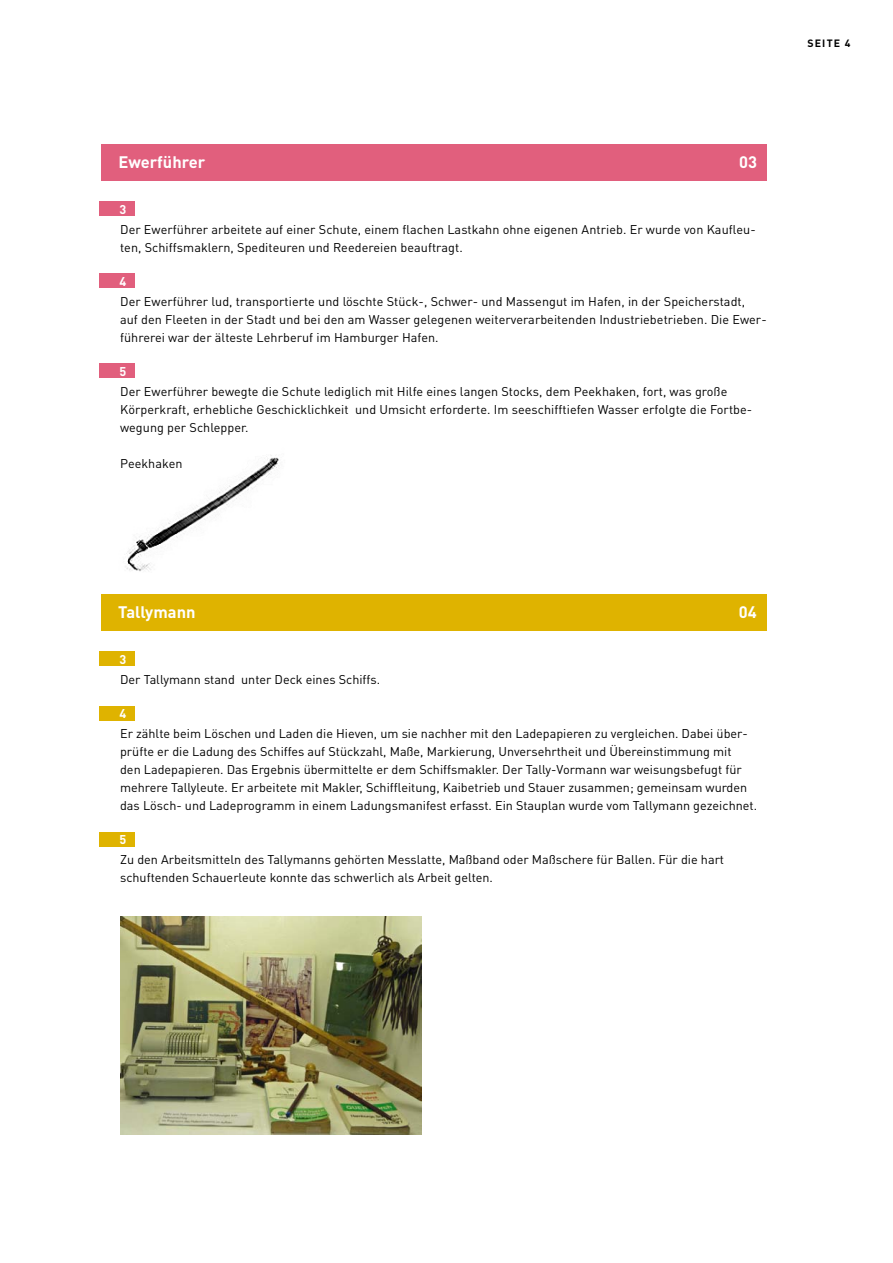
<style>
.page{position:relative;width:893px;height:1263px;background:#fff}
.page>*{position:absolute;margin:0;border:0;box-sizing:border-box;transform-origin:0 0}
.t1{font:700 16.5px "DINOT";color:#fff}
.t2{font:12.6px/18px "DINOT";color:#000}
.t3{font:700 12.6px "DINOT";color:#fff}
.t4{font:700 10.5px "DINOT";letter-spacing:.11em;color:#000}
</style>
<div class="page">
<img style="left:125px;top:455px;width:154px;height:116px">
<div style="left:101px;top:144px;width:666px;height:36px;background:#e15f7d"></div>
<div style="left:101px;top:594px;width:666px;height:36px;background:#dfb300"></div>
<div style="left:100px;top:202px;width:35px;height:14px;background:#e15f7d"></div>
<div style="left:100px;top:274px;width:35px;height:14px;background:#e15f7d"></div>
<div style="left:100px;top:364px;width:35px;height:14px;background:#e15f7d"></div>
<div style="left:100px;top:832px;width:35px;height:14px;background:#dfb300"></div>
<div style="left:100px;top:706px;width:35px;height:14px;background:#dfb300"></div>
<div style="left:100px;top:652px;width:35px;height:14px;background:#dfb300"></div>
<img style="left:120px;top:916px;width:302px;height:218px">
<p class="t4" style="left:807px;top:36px;width:45px">Seite 4</p>
<h1 class="t1" style="left:118px;top:151px;width:88px">Ewerführer</h1>
<h1 class="t1" style="left:739px;top:151px;width:19px">03</h1>
<p class="t3" style="left:120px;top:201px;width:8px">3</p>
<p class="t2" style="left:120px;top:220px;width:637px">Der Ewerführer arbeitete auf einer Schute, einem flachen Lastkahn ohne eigenen Antrieb. Er wurde von Kaufleu&shy;ten, Schiffsmaklern, Spediteuren und Reedereien beauftragt.</p>
<p class="t3" style="left:120px;top:273px;width:8px">4</p>
<p class="t2" style="left:120px;top:292px;width:648px">Der Ewerführer lud, transportierte und löschte Stück-, Schwer- und Massengut im Hafen, in der Speicherstadt,<br>auf den Fleeten in der Stadt und bei den am Wasser gelegenen weiterverarbeitenden Industriebetrieben. Die Ewer&shy;führerei war der älteste Lehrberuf im Hamburger Hafen.</p>
<p class="t3" style="left:120px;top:363px;width:8px">5</p>
<p class="t2" style="left:120px;top:382px;width:634px">Der Ewerführer bewegte die Schute lediglich mit Hilfe eines langen Stocks, dem Peekhaken, fort, was große<br>Körperkraft, erhebliche Geschicklichkeit und Umsicht erforderte. Im seeschifftiefen Wasser erfolgte die Fortbe&shy;wegung per Schlepper.</p>
<p class="t2" style="left:120px;top:454px;width:64px">Peekhaken</p>
<h1 class="t1" style="left:118px;top:601px;width:79px">Tallymann</h1>
<h1 class="t1" style="left:739px;top:601px;width:19px">04</h1>
<p class="t3" style="left:120px;top:651px;width:8px">3</p>
<p class="t2" style="left:120px;top:670px;width:262px">Der Tallymann stand unter Deck eines Schiffs.</p>
<p class="t3" style="left:120px;top:705px;width:8px">4</p>
<p class="t2" style="left:120px;top:724px;width:638px">Er zählte beim Löschen und Laden die Hieven, um sie nachher mit den Ladepapieren zu vergleichen. Dabei über&shy;prüfte er die Ladung des Schiffes auf Stückzahl, Maße, Markierung, Unversehrtheit und Übereinstimmung mit<br>den Ladepapieren. Das Ergebnis übermittelte er dem Schiffsmakler. Der Tally-Vormann war weisungsbefugt für mehrere Tallyleute. Er arbeitete mit Makler, Schiffleitung, Kaibetrieb und Stauer zusammen; gemeinsam wurden das Lösch- und Ladeprogramm in einem Ladungsmanifest erfasst. Ein Stauplan wurde vom Tallymann gezeichnet.</p>
<p class="t3" style="left:120px;top:831px;width:8px">5</p>
<p class="t2" style="left:120px;top:850px;width:605px">Zu den Arbeitsmitteln des Tallymanns gehörten Messlatte, Maßband oder Maßschere für Ballen. Für die hart schuftenden Schauerleute konnte das schwerlich als Arbeit gelten.</p>
</div>
